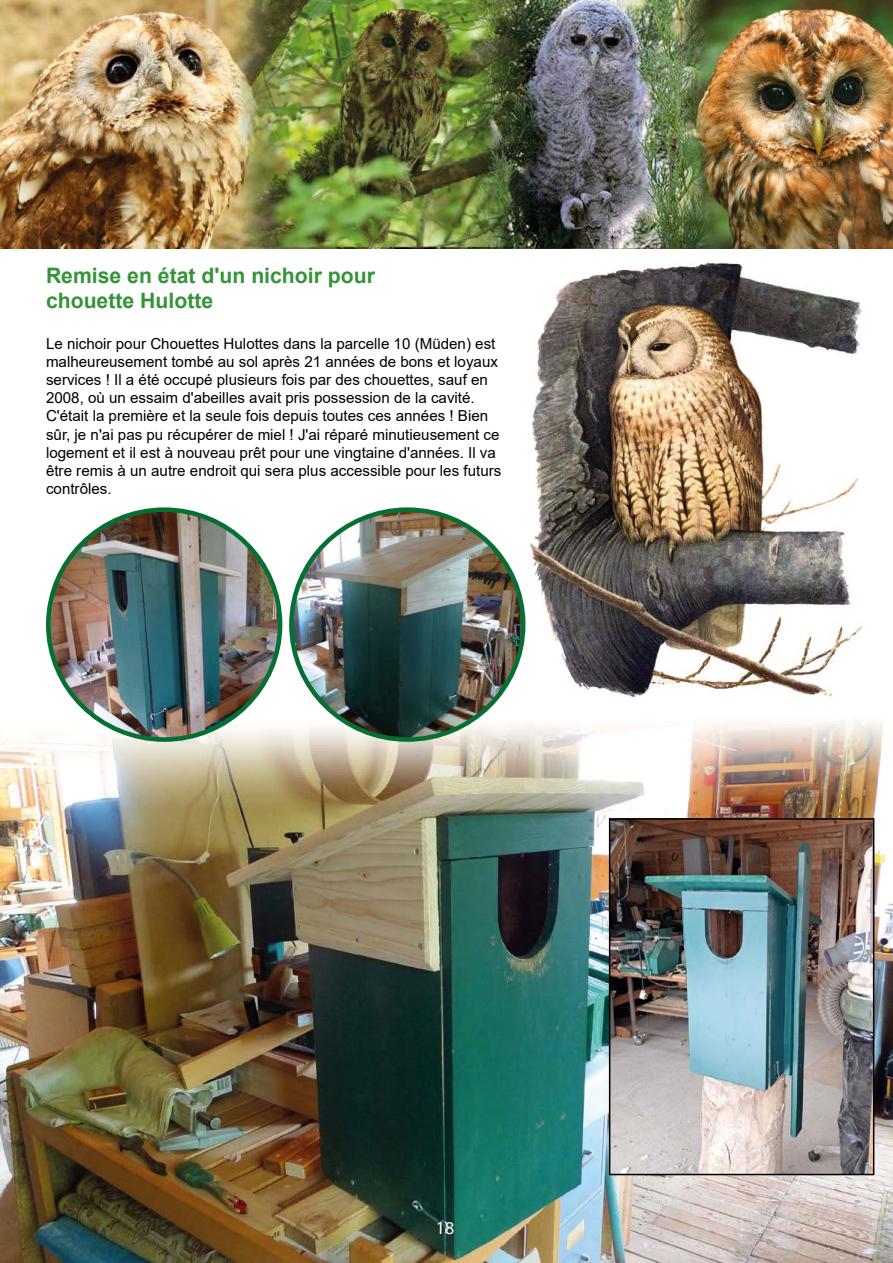
<style>
.page{position:relative;width:893px;height:1263px;background:#fff}
.page>*{position:absolute;margin:0;border:0;box-sizing:border-box;transform-origin:0 0}
.t1{font:700 21.3px/25.5px "Arial";color:#349437}
.t2{font:18px "Myriad Pro";color:#fff}
.t3{font:15.15px/18.3px "Arial";color:#000}
</style>
<div class="page">
<img style="left:0;top:696px;width:893px;height:567px">
<img style="left:0;top:0;width:893px;height:249px">
<img style="left:291px;top:511px;width:232px;height:228px">
<div style="left:289px;top:507px;width:236px;height:235px;border:5px solid #076f32;border-radius:50%"></div>
<img style="left:48px;top:511px;width:232px;height:228px">
<div style="left:46px;top:507px;width:236px;height:235px;border:5px solid #076f32;border-radius:50%"></div>
<img style="left:530px;top:261px;width:333px;height:435px">
<img style="left:612px;top:821px;width:259px;height:351px">
<div style="left:609px;top:818px;width:265px;height:357px;border:2px solid #000"></div>
<h1 class="t1" style="left:46px;top:263px;width:331px">Remise en état d'un nichoir pour chouette Hulotte</h1>
<p class="t3" style="left:46px;top:334px;width:457px">Le nichoir pour Chouettes Hulottes dans la parcelle 10 (Müden) est malheureusement tombé au sol après 21 années de bons et loyaux services ! Il a été occupé plusieurs fois par des chouettes, sauf en 2008, où un essaim d'abeilles avait pris possession de la cavité.<br>C'était la première et la seule fois depuis toutes ces années ! Bien sûr, je n'ai pas pu récupérer de miel ! J'ai réparé minutieusement ce logement et il est à nouveau prêt pour une vingtaine d'années. Il va être remis à un autre endroit qui sera plus accessible pour les futurs contrôles.</p>
<p class="t2" style="left:436px;top:1217px;width:20px">18</p>
</div>
